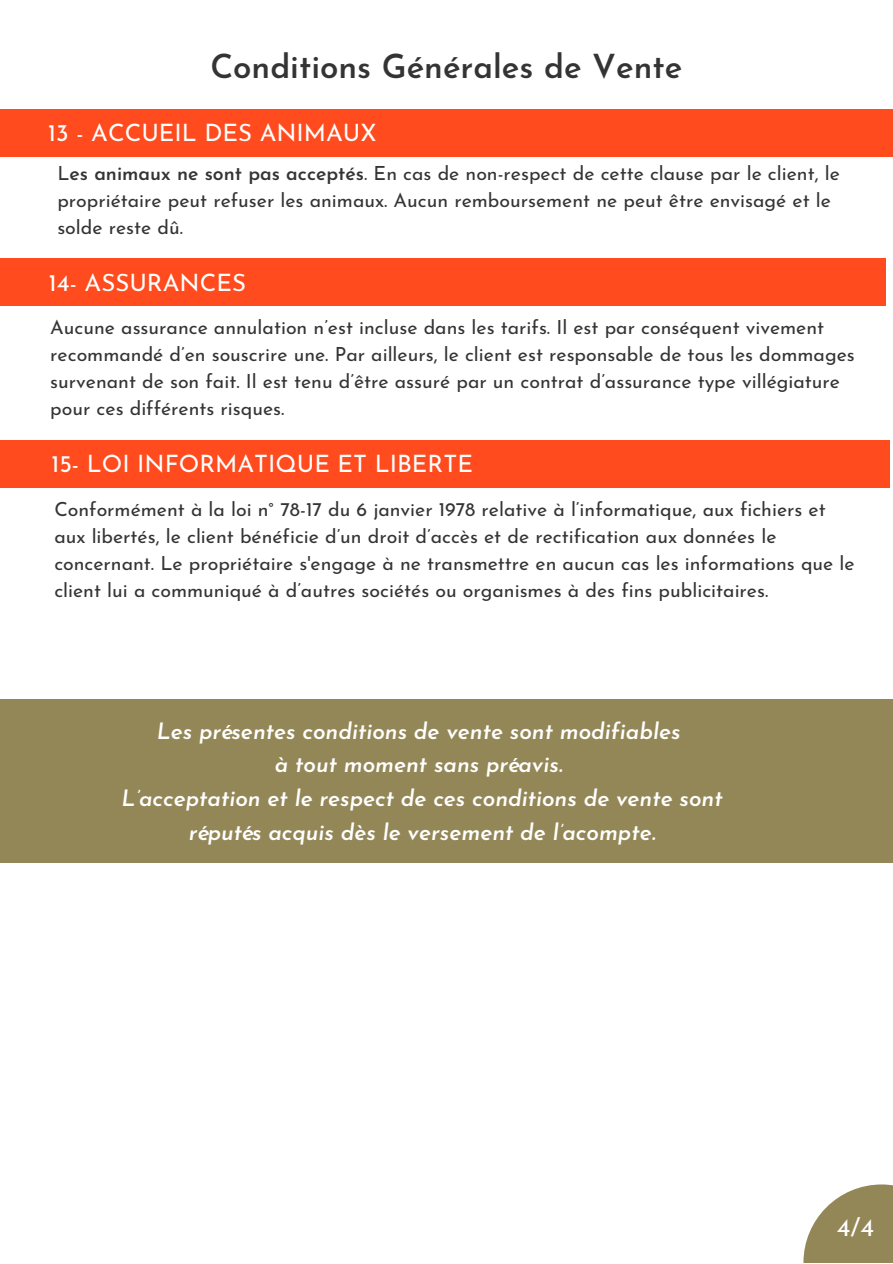
<style>
.page{position:relative;width:893px;height:1264px;background:#fff}
.page>*{position:absolute;margin:0;border:0;box-sizing:border-box;transform-origin:0 0}
.t1{font:600 33px "Josefin Sans";color:#343434}
.t2{font:25.5px "Josefin Sans";color:#fff}
.t3{font:24px "Josefin Sans";color:#fff}
.t4{font:italic 600 22.5px/33.8px "Josefin Sans";color:#fff;text-align:center}
.t5{font:19.5px/27px "Josefin Sans";color:#343434}
.s1{font-weight:600}
</style>
<div class="page">
<div style="left:0;top:699px;width:892px;height:163px;background:#948757"></div>
<div style="left:0;top:259px;width:885px;height:47px;background:#ff4b1e"></div>
<div style="left:0;top:440px;width:889px;height:47px;background:#ff4b1e"></div>
<div style="left:0;top:109px;width:892px;height:47px;background:#ff4b1e"></div>
<svg style="left:803px;top:1184px;width:89px;height:78px"></svg>
<h1 class="t1" style="left:210px;top:53px;width:473px">Conditions Générales de Vente</h1>
<p class="t3" style="left:48px;top:123px;width:330px">13 - ACCUEIL DES ANIMAUX</p>
<p class="t5" style="left:57px;top:162px;width:784px">L<span class="s1">es animaux ne sont pas acceptés</span>. En cas de non-respect de cette clause par le client, le propriétaire peut refuser les animaux. Aucun remboursement ne peut être envisagé et le solde reste dû.</p>
<p class="t3" style="left:49px;top:273px;width:198px">14- ASSURANCES</p>
<p class="t5" style="left:50px;top:316px;width:805px">Aucune assurance annulation n’est incluse dans les tarifs. Il est par conséquent vivement recommandé d’en souscrire une. Par ailleurs, le client est responsable de tous les dommages survenant de son fait. Il est tenu d’être assuré par un contrat d’assurance type villégiature pour ces différents risques.</p>
<p class="t3" style="left:52px;top:454px;width:423px">15- LOI INFORMATIQUE ET LIBERTE</p>
<p class="t5" style="left:54px;top:497px;width:801px">Conformément à la loi n° 78-17 du 6 janvier 1978 relative à l’informatique, aux fichiers et aux libertés, le client bénéficie d’un droit d’accès et de rectification aux données le concernant. Le propriétaire s'engage à ne transmettre en aucun cas les informations que le client lui a communiqué à d’autres sociétés ou organismes à des fins publicitaires.</p>
<p class="t4" style="left:121px;top:716px;width:602px">Les présentes conditions de vente sont modifiables<br>à tout moment sans préavis.<br>L’acceptation et le respect de ces conditions de vente sont réputés acquis dès le versement de l’acompte.</p>
<h2 class="t2" style="left:836px;top:1216px;width:39px">4/4</h2>
</div>
